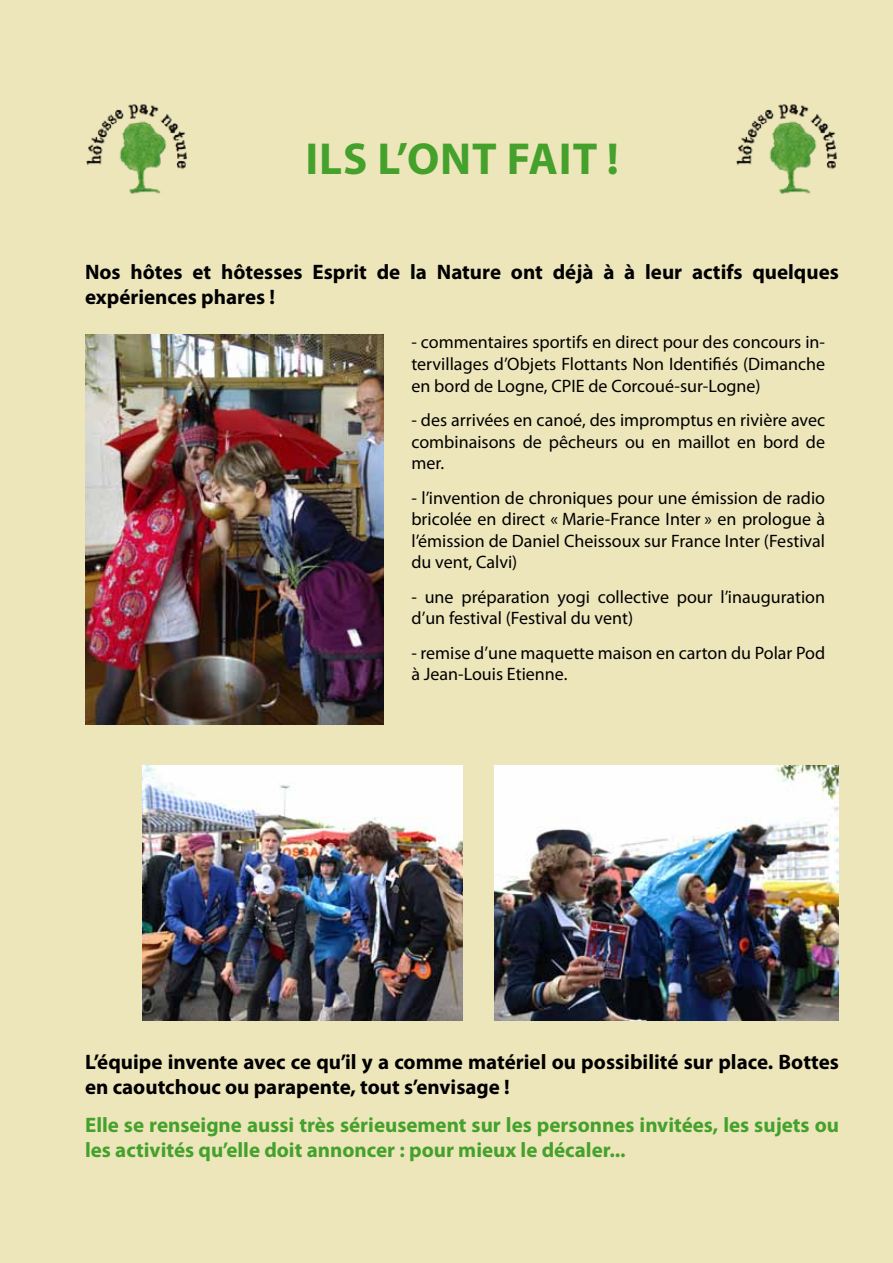
<style>
.page{position:relative;width:893px;height:1263px;background:#eee6bb}
.page>*{position:absolute;margin:0;border:0;box-sizing:border-box;transform-origin:0 0}
.t1{font:700 45px "Myriad Pro";color:#44a12b}
.t2{font:700 21px/25.2px "Myriad Pro";color:#000}
.t3{font:700 21px/25.2px "Myriad Pro";color:#44a12b}
.t4{font:18px/21.6px "Myriad Pro";color:#000;text-align:justify}
</style>
<div class="page">
<img style="left:86px;top:104px;width:101px;height:90px">
<img style="left:736px;top:104px;width:101px;height:90px">
<img style="left:142px;top:765px;width:320px;height:255px">
<img style="left:85px;top:335px;width:299px;height:389px">
<img style="left:494px;top:765px;width:345px;height:255px">
<h1 class="t1" style="left:306px;top:130px;width:242px">I LS L’ONT FAIT</h1>
<h1 class="t1" style="left:607px;top:130px;width:14px">!</h1>
<p class="t2" style="left:85px;top:259px;width:755px">Nos hôtes et hôtesses Esprit de la Nature ont déjà à à leur actifs quelques expériences phares !</p>
<p class="t4" style="left:411px;top:331px;width:415px">- commentaires sportifs en direct pour des concours in&shy;tervillages d’Objets Flottants Non Identifiés (Dimanche en bord de Logne, CPIE de Corcoué-sur-Logne)</p>
<p class="t4" style="left:411px;top:409px;width:415px">- des arrivées en canoé, des impromptus en rivière avec combinaisons de pêcheurs ou en maillot en bord de mer.</p>
<p class="t4" style="left:411px;top:486px;width:415px">- l’invention de chroniques pour une émission de radio bricolée en direct « Marie-France Inter » en prologue à l’émission de Daniel Cheissoux sur France Inter (Festival du vent, Calvi)</p>
<p class="t4" style="left:411px;top:586px;width:415px">- une préparation yogi collective pour l’inauguration d’un festival (Festival du vent)</p>
<p class="t4" style="left:411px;top:641px;width:415px">- remise d’une maquette maison en carton du Polar Pod à Jean-Louis Etienne.</p>
<p class="t2" style="left:85px;top:1048px;width:755px">L’équipe invente avec ce qu’il y a comme matériel ou possibilité sur place. Bottes en caoutchouc ou parapente, tout s’envisage !</p>
<p class="t3" style="left:85px;top:1111px;width:755px">Elle se renseigne aussi très sérieusement sur les personnes invitées, les sujets ou les activités qu’elle doit annoncer : pour mieux le décaler...</p>
</div>
